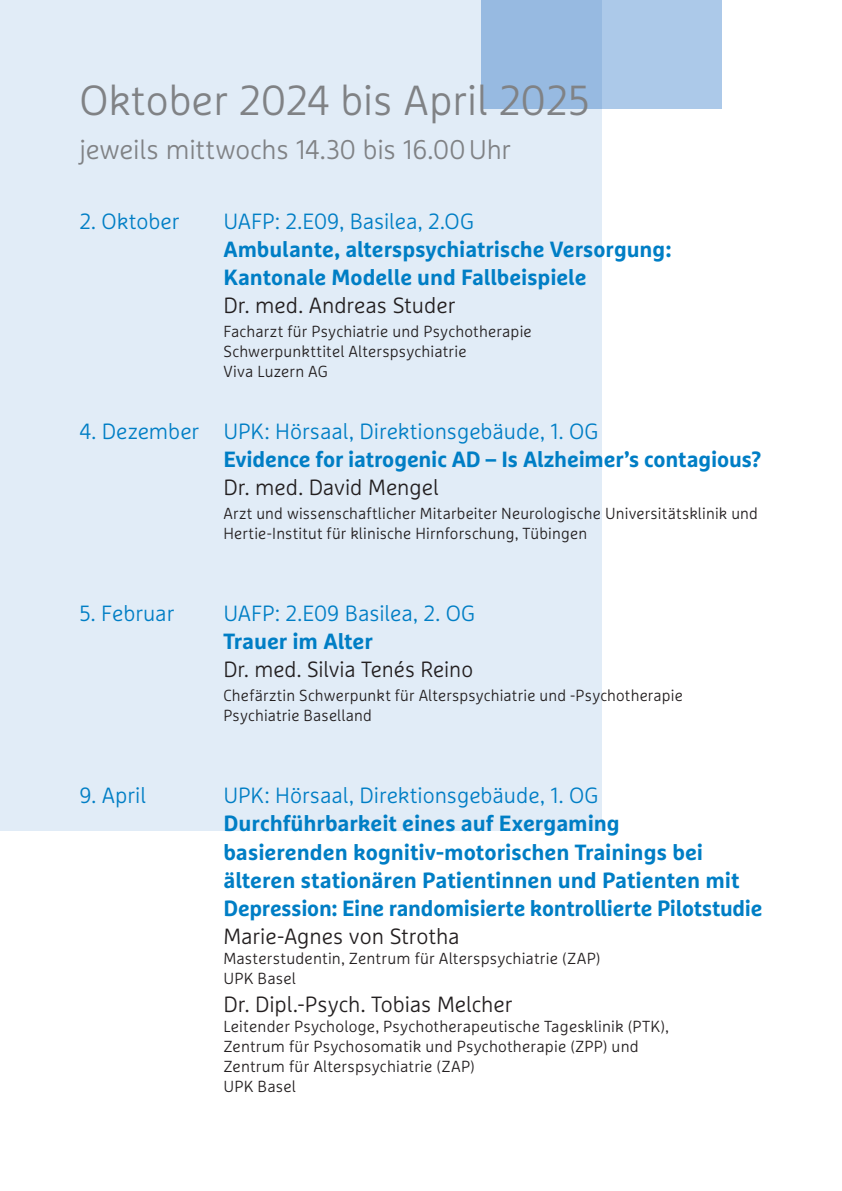
<style>
.page{position:relative;width:842px;height:1191px;background:#fff}
.page>*{position:absolute;margin:0;border:0;box-sizing:border-box;transform-origin:0 0}
.t1{font:300 42px "Marselis Pro";color:#808285}
.t2{font:300 27px "Marselis Pro";letter-spacing:-.01em;color:#808285}
.t3{font:700 22px/28px "Marselis Pro";letter-spacing:-.005em;color:#007ec5}
.t4{font:300 22px "Marselis Pro";letter-spacing:-.005em;color:#007ec5}
.t5{font:300 22px "Marselis Pro";letter-spacing:-.005em;color:#231f20}
.t6{font:300 16px/20px "Marselis Pro";letter-spacing:.01em;color:#231f20}
</style>
<div class="page">
<div style="left:0;top:0;width:601px;height:830px;background:#e1ecf7"></div>
<div style="left:481px;top:0;width:241px;height:108px;background:linear-gradient(to right,#92b6df,#b1cdeb)"></div>
<h1 class="t1" style="left:79px;top:75px;width:512px">Oktober 2024 bis April 2025</h1>
<h2 class="t2" style="left:79px;top:134px;width:433px">jeweils mittwochs 14.30 bis 16.00Uhr</h2>
<h3 class="t4" style="left:79px;top:208px;width:102px">2. Oktober</h3>
<h3 class="t4" style="left:223px;top:208px;width:252px">UAFP: 2.E09, Basilea, 2.OG</h3>
<h3 class="t3" style="left:223px;top:235px;width:449px">Ambulante, alterspsychiatrische Versorgung:<br>Kantonale Modelle und Fallbeispiele</h3>
<h3 class="t5" style="left:223px;top:292px;width:234px">Dr. med. Andreas Studer</h3>
<p class="t6" style="left:223px;top:321px;width:310px">Facharzt für Psychiatrie und Psychotherapie<br>Schwerpunkttitel Alterspsychiatrie<br>Viva Luzern AG</p>
<h3 class="t4" style="left:79px;top:418px;width:521px">4. Dezember UPK: Hörsaal, Direktionsgebäude, 1. OG</h3>
<h3 class="t3" style="left:223px;top:445px;width:540px">Evidence for iatrogenic AD – Is Alzheimer’s contagious?</h3>
<h3 class="t5" style="left:223px;top:474px;width:217px">Dr. med. David Mengel</h3>
<p class="t6" style="left:223px;top:503px;width:536px">Arzt und wissenschaftlicher Mitarbeiter Neurologische Universitätsklinik und<br>Hertie-Institut für klinische Hirnforschung, Tübingen</p>
<h3 class="t4" style="left:79px;top:600px;width:97px">5. Februar</h3>
<h3 class="t4" style="left:223px;top:600px;width:253px">UAFP: 2.E09 Basilea, 2. OG</h3>
<h3 class="t3" style="left:223px;top:627px;width:151px">Trauer im Alter</h3>
<h3 class="t5" style="left:223px;top:656px;width:251px">Dr. med. Silvia Tenés Reino</h3>
<p class="t6" style="left:223px;top:685px;width:461px">Chefärztin Schwerpunkt für Alterspsychiatrie und -Psychotherapie<br>Psychiatrie Baselland</p>
<h3 class="t4" style="left:79px;top:782px;width:68px">9. April</h3>
<h3 class="t4" style="left:223px;top:782px;width:377px">UPK: Hörsaal, Direktionsgebäude, 1. OG</h3>
<h3 class="t3" style="left:223px;top:809px;width:540px">Durchführbarkeit eines auf Exergaming<br>basierenden kognitiv-motorischen Trainings bei älteren stationären Patientinnen und Patienten mit Depression: Eine randomisierte kontrollierte Pilotstudie</h3>
<h3 class="t5" style="left:223px;top:922px;width:238px">Marie-Agnes von Strotha</h3>
<p class="t6" style="left:223px;top:947px;width:379px">Masterstudentin, Zentrum für Alterspsychiatrie (ZAP)<br>UPK Basel</p>
<h3 class="t5" style="left:223px;top:990px;width:291px">Dr. Dipl.-Psych. Tobias Melcher</h3>
<p class="t6" style="left:223px;top:1015px;width:447px">Leitender Psychologe, Psychotherapeutische Tagesklinik (PTK), Zentrum für Psychosomatik und Psychotherapie (ZPP) und Zentrum für Alterspsychiatrie (ZAP)<br>UPK Basel</p>
</div>
